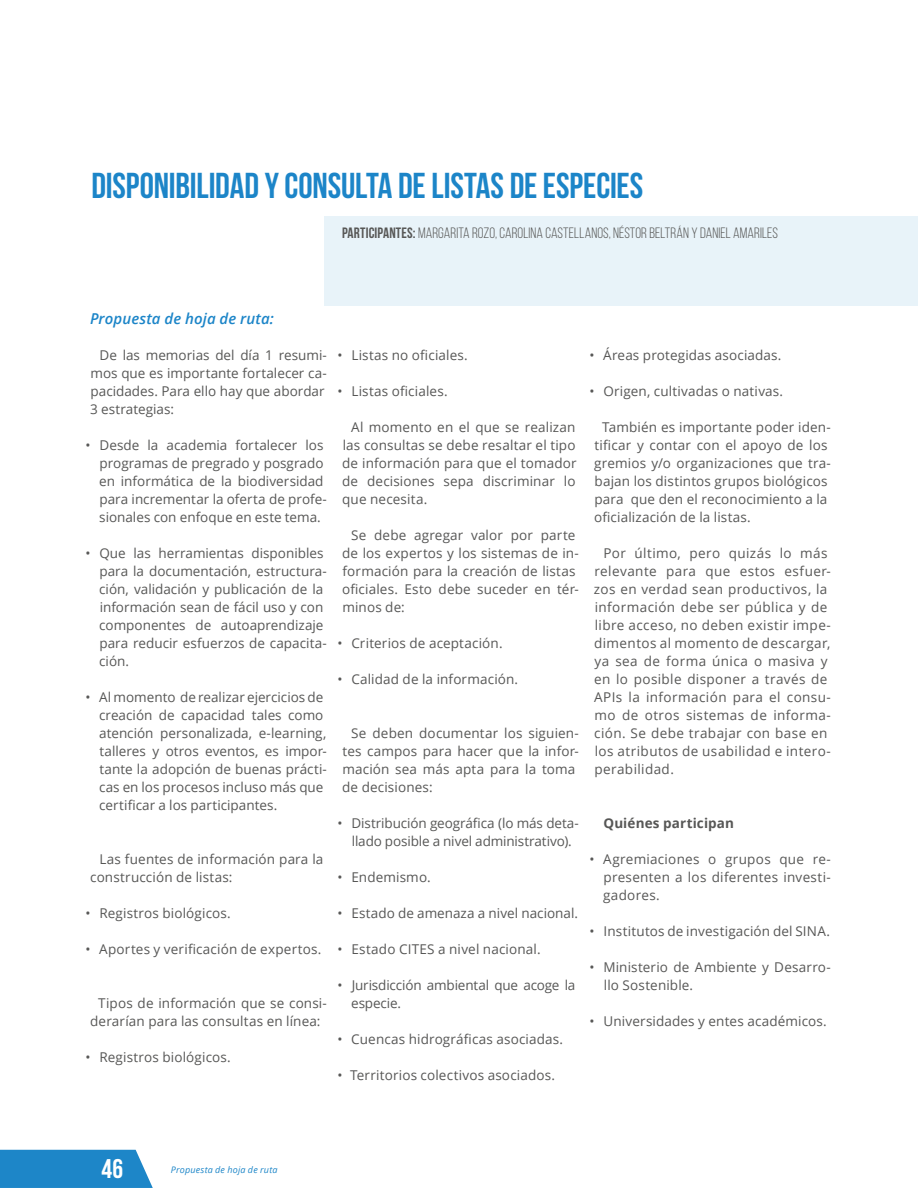
<style>
.page{position:relative;width:918px;height:1188px;background:#fff}
.page>*{position:absolute;margin:0;border:0;box-sizing:border-box;transform-origin:0 0}
.t1{font:700 36px "Bebas Neue";letter-spacing:-.005em;color:#1c85c8}
.t2{font:700 27px "Bebas Neue";color:#fff}
.t3{font:15px "Bebas Neue";letter-spacing:.01em;color:#575756}
.t4{font:italic 600 15px "Open Sans";letter-spacing:.005em;color:#1c85c8}
.t5{font:13.5px/18px "Open Sans";letter-spacing:.01em;color:#575756}
.t6{font:13.5px/18px "Open Sans";letter-spacing:.03em;color:#575756}
.t7{font:13.5px/18px "Open Sans";letter-spacing:-.01em;color:#575756;text-align:center}
.t8{font:700 13.5px "Open Sans";letter-spacing:.01em;color:#575756}
.t9{font:italic 9px "Open Sans";letter-spacing:.025em;color:#1d86c8}
.s1{font-weight:700}
</style>
<div class="page">
<div style="left:0;top:1150px;width:153px;height:38px;background:#1d86c8"></div>
<div style="left:324px;top:216px;width:594px;height:90px;background:#e8f3f9"></div>
<h1 class="t1" style="left:91px;top:166px;width:553px">DISPONIBILIDAD Y CONSULTA DE LISTAS DE ESPECIES</h1>
<p class="t3" style="left:342px;top:225px;width:438px"><span class="s1">PARTICIPANTES:</span> MARGARITA ROZO, CAROLINA CASTELLANOS, NÉSTOR BELTRÁN Y DANIEL AMARILES</p>
<p class="t4" style="left:90px;top:308px;width:185px">Propuesta de hoja de ruta:</p>
<p class="t5" style="left:90px;top:346px;width:238px;text-indent:9px">De las memorias del día 1 resumi&shy;mos que es importante fortalecer ca&shy;pacidades. Para ello hay que abordar<br>3 estrategias:</p>
<p class="t5" style="left:99px;top:436px;width:229px;text-indent:-14px">• Desde la academia fortalecer los programas de pregrado y posgrado en informática de la biodiversidad para incrementar la oferta de profe&shy;sionales con enfoque en este tema.</p>
<p class="t5" style="left:99px;top:544px;width:229px;text-indent:-14px">• Que las herramientas disponibles para la documentación, estructura&shy;ción, validación y publicación de la información sean de fácil uso y con componentes de autoaprendizaje para reducir esfuerzos de capacita&shy;ción.</p>
<p class="t5" style="left:99px;top:688px;width:229px;text-indent:-14px">• Al momento de realizar ejercicios de creación de capacidad tales como atención personalizada, e-learning, talleres y otros eventos, es impor&shy;tante la adopción de buenas prácti&shy;cas en los procesos incluso más que certificar a los participantes.</p>
<p class="t5" style="left:90px;top:850px;width:235px;text-indent:9px">Las fuentes de información para la construcción de listas:</p>
<p class="t5" style="left:86px;top:904px;width:147px">• Registros biológicos.</p>
<p class="t5" style="left:86px;top:940px;width:237px">• Aportes y verificación de expertos.</p>
<p class="t5" style="left:90px;top:994px;width:238px;text-align:center">Tipos de información que se consi&shy;derarían para las consultas en línea:</p>
<p class="t5" style="left:86px;top:1048px;width:147px">• Registros biológicos.</p>
<p class="t5" style="left:338px;top:346px;width:132px">• Listas no oficiales.</p>
<p class="t5" style="left:338px;top:382px;width:112px">• Listas oficiales.</p>
<p class="t5" style="left:342px;top:418px;width:236px;text-align:justify;text-indent:9px">Al momento en el que se realizan las consultas se debe resaltar el tipo de información para que el tomador de decisiones sepa discriminar lo que necesita.</p>
<p class="t5" style="left:342px;top:526px;width:238px;text-indent:9px">Se debe agregar valor por parte de los expertos y los sistemas de in&shy;formación para la creación de listas oficiales. Esto debe suceder en tér&shy;minos de:</p>
<p class="t5" style="left:338px;top:634px;width:166px">• Criterios de aceptación.</p>
<p class="t5" style="left:338px;top:670px;width:182px">• Calidad de la información.</p>
<p class="t5" style="left:342px;top:724px;width:238px;text-indent:9px">Se deben documentar los siguien&shy;tes campos para hacer que la infor&shy;mación sea más apta para la toma de decisiones:</p>
<p class="t7" style="left:338px;top:814px;width:243px">• Distribución geográfica (lo más deta&shy;llado posible a nivel administrativo).</p>
<p class="t5" style="left:338px;top:868px;width:95px">• Endemismo.</p>
<p class="t5" style="left:338px;top:904px;width:242px">• Estado de amenaza a nivel nacional.</p>
<p class="t5" style="left:338px;top:940px;width:205px">• Estado CITES a nivel nacional.</p>
<p class="t7" style="left:351px;top:976px;width:226px;text-align:left;text-indent:-14px">• Jurisdicción ambiental que acoge la especie.</p>
<p class="t5" style="left:338px;top:1030px;width:227px">• Cuencas hidrográficas asociadas.</p>
<p class="t5" style="left:338px;top:1066px;width:219px">• Territorios colectivos asociados.</p>
<p class="t5" style="left:590px;top:346px;width:193px">• Áreas protegidas asociadas.</p>
<p class="t5" style="left:590px;top:382px;width:195px">• Origen, cultivadas o nativas.</p>
<p class="t5" style="left:594px;top:418px;width:238px;text-indent:8px">También es importante poder iden&shy;tificar y contar con el apoyo de los gremios y/o organizaciones que tra&shy;bajan los distintos grupos biológicos para que den el reconocimiento a la oficialización de la listas.</p>
<p class="t6" style="left:594px;top:544px;width:238px;text-indent:9px">Por último, pero quizás lo más relevante para que estos esfuer&shy;zos en verdad sean productivos, la información debe ser pública y de libre acceso, no deben existir impe&shy;dimentos al momento de descargar, ya sea de forma única o masiva y en lo posible disponer a través de<br>APIs la información para el consu&shy;mo de otros sistemas de informa&shy;ción. Se debe trabajar con base en los atributos de usabilidad e intero&shy;perabilidad.</p>
<p class="t8" style="left:603px;top:814px;width:132px">Quiénes participan</p>
<p class="t5" style="left:603px;top:850px;width:229px;text-align:justify;text-indent:-14px">• Agremiaciones o grupos que re&shy;presenten a los diferentes investi&shy;gadores.</p>
<p class="t5" style="left:590px;top:922px;width:242px">• Institutos de investigación del SINA.</p>
<p class="t5" style="left:604px;top:958px;width:229px;text-indent:-14px">• Ministerio de Ambiente y Desarro&shy;llo Sostenible.</p>
<p class="t5" style="left:590px;top:1012px;width:239px">• Universidades y entes académicos.</p>
<h2 class="t2" style="left:101px;top:1154px;width:23px">46</h2>
<p class="t9" style="left:171px;top:1163px;width:108px">Propuesta de hoja de ruta</p>
</div>
